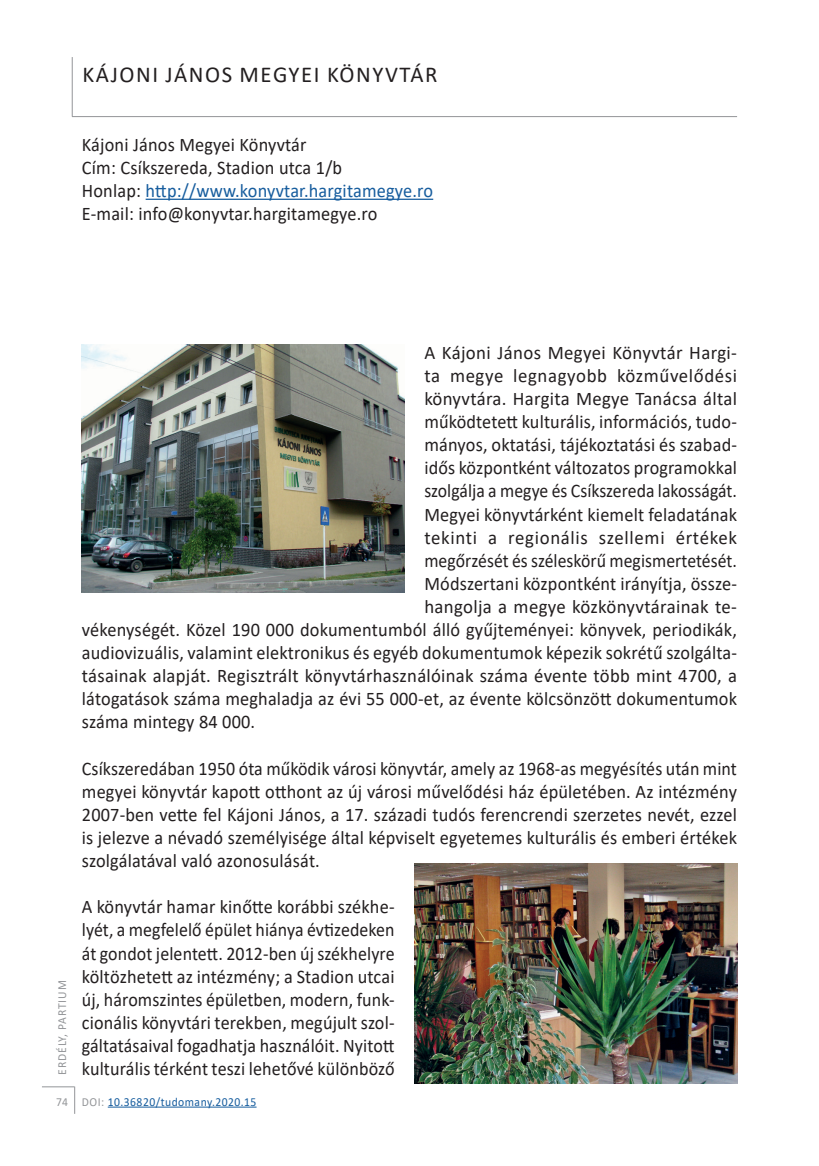
<style>
.page{position:relative;width:819px;height:1166px;background:#fff}
.page>*{position:absolute;margin:0;border:0;box-sizing:border-box;transform-origin:0 0}
.t1{font:22.75px "Calibri";letter-spacing:.07em;color:#231f20}
.Bekezdésstílus_3{font:19.25px/23.1px "Calibri";letter-spacing:.01em;color:#231f20;text-align:justify;scale:.95 1}
.Bekezdésstílus_3-2{font:19.25px/23.1px "Calibri";letter-spacing:.01em;color:#231f20;text-align:justify;scale:.93 1}
.Bekezdésstílus_3-3{font:19.25px "Calibri";letter-spacing:.01em;color:#231f20}
.Bekezdésstílus_3-4{font:19.25px "Calibri";letter-spacing:.01em;color:#231f20;scale:.92 1}
.Bekezdésstílus_3-5{font:19.25px "Calibri";letter-spacing:.01em;color:#175d9e;scale:.95 1}
.Bekezdésstílus_3-6{font:19.25px "Calibri";letter-spacing:.01em;color:#231f20;scale:.94 1}
.Bekezdésstílus_3-7{font:19.25px "Calibri";letter-spacing:.035em;color:#231f20}
.Bekezdésstílus_3-8{font:19.25px "Calibri";letter-spacing:.03em;color:#231f20}
.Bekezdésstílus_1{font:12.25px "Calibri";letter-spacing:.04em;color:#175d9e;scale:.95 1}
.Bekezdésstílus_1-2{font:12.25px "Calibri";letter-spacing:.08em;color:#939598;scale:.95 1}
.s1{color:#231f20}
.s2{color:#939598}
</style>
<div class="page">
<hr style="left:72px;top:57px;width:1px;height:60px;background:#939598">
<hr style="left:72px;top:116px;width:665px;height:1px;background:#939598">
<svg style="left:74px;top:1086px;width:1px;height:28px"></svg>
<hr style="left:42px;top:1086px;width:32px;height:1px;background:#939598">
<hr style="left:108px;top:1106px;width:148px;height:1px;background:#175d9e">
<img style="left:82px;top:344px;width:322px;height:248px">
<hr style="left:146px;top:199px;width:287px;height:1px;background:#175d9e">
<img style="left:414px;top:863px;width:323px;height:221px">
<p class="t1" style="left:82px;top:58px;width:356px">KÁJONI JÁNOS MEGYEI KÖNYVTÁR</p>
<p class="Bekezdésstílus_3" style="left:82px;top:132px;width:238px">Kájoni János Megyei Könyvtár</p>
<p class="Bekezdésstílus_3" style="left:82px;top:156px;width:275px">Cím: Csíkszereda, Stadion utca 1/b</p>
<p class="Bekezdésstílus_3-5" style="left:82px;top:177px;width:371px"><span class="s1">Honlap:</span> http://www.konyvtar.hargitamegye.ro</p>
<p class="Bekezdésstílus_3" style="left:82px;top:202px;width:312px">E-mail: info@konyvtar.hargitamegye.ro</p>
<p class="Bekezdésstílus_3-3" style="left:424px;top:339px;width:314px">A Kájoni János Megyei Könyvtár Hargi-</p>
<p class="Bekezdésstílus_3-8" style="left:424px;top:362px;width:314px">ta megye legnagyobb közművelődési</p>
<p class="Bekezdésstílus_3-3" style="left:424px;top:385px;width:314px">könyvtára. Hargita Megye Tanácsa által</p>
<p class="Bekezdésstílus_3" style="left:424px;top:410px;width:330px">működtetett kulturális, információs, tudo-</p>
<p class="Bekezdésstílus_3" style="left:424px;top:433px;width:330px">mányos, oktatási, tájékoztatási és szabad-</p>
<p class="Bekezdésstílus_3-6" style="left:424px;top:454px;width:334px">idős központként változatos programokkal</p>
<p class="Bekezdésstílus_3-4" style="left:424px;top:478px;width:341px">szolgálja a megye és Csíkszereda lakosságát.</p>
<p class="Bekezdésstílus_3" style="left:424px;top:502px;width:330px">Megyei könyvtárként kiemelt feladatának</p>
<p class="Bekezdésstílus_3-7" style="left:424px;top:524px;width:314px">tekinti a regionális szellemi értékek</p>
<p class="Bekezdésstílus_3-4" style="left:424px;top:547px;width:341px">megőrzését és széleskörű megismertetését.</p>
<p class="Bekezdésstílus_3" style="left:424px;top:571px;width:330px">Módszertani központként irányítja, össze-</p>
<p class="Bekezdésstílus_3-3" style="left:424px;top:593px;width:314px">hangolja a megye közkönyvtárainak te-</p>
<p class="Bekezdésstílus_3" style="left:82px;top:617px;width:691px">vékenységét. Közel 190 000 dokumentumból álló gyűjteményei: könyvek, periodikák,</p>
<p class="Bekezdésstílus_3" style="left:82px;top:641px;width:691px">audiovizuális, valamint elektronikus és egyéb dokumentumok képezik sokrétű szolgálta-</p>
<p class="Bekezdésstílus_3-3" style="left:82px;top:662px;width:656px">tásainak alapját. Regisztrált könyvtárhasználóinak száma évente több mint 4700, a</p>
<p class="Bekezdésstílus_3" style="left:82px;top:687px;width:691px">látogatások száma meghaladja az évi 55 000-et, az évente kölcsönzött dokumentumok</p>
<p class="Bekezdésstílus_3" style="left:82px;top:710px;width:184px">száma mintegy 84 000.</p>
<p class="Bekezdésstílus_3-2" style="left:82px;top:756px;width:706px">Csíkszeredában 1950 óta működik városi könyvtár, amely az 1968-as megyésítés után mint megyei könyvtár kapott otthont az új városi művelődési ház épületében. Az intézmény 2007-ben vette fel Kájoni János, a 17. századi tudós ferencrendi szerzetes nevét, ezzel is jelezve a névadó személyisége által képviselt egyetemes kulturális és emberi értékek szolgálatával való azonosulását.</p>
<p class="Bekezdésstílus_3" style="left:82px;top:895px;width:330px">A könyvtár hamar kinőtte korábbi székhe&shy;lyét, a megfelelő épület hiánya évtizedeken át gondot jelentett. 2012-ben új székhelyre költözhetett az intézmény; a Stadion utcai új, háromszintes épületben, modern, funk&shy;cionális könyvtári terekben, megújult szol&shy;gáltatásaival fogadhatja használóit. Nyitott kulturális térként teszi lehetővé különböző</p>
<p class="Bekezdésstílus_1-2" style="left:54px;top:1075px;width:101px;rotate:-90deg">ERDÉLY, PARTIUM</p>
<p class="Bekezdésstílus_1-2" style="left:56px;top:1093px;width:14px">74</p>
<p class="Bekezdésstílus_1" style="left:82px;top:1093px;width:185px"><span class="s2">DOI:</span> 10.36820/tudomany.2020.15</p>
</div>
